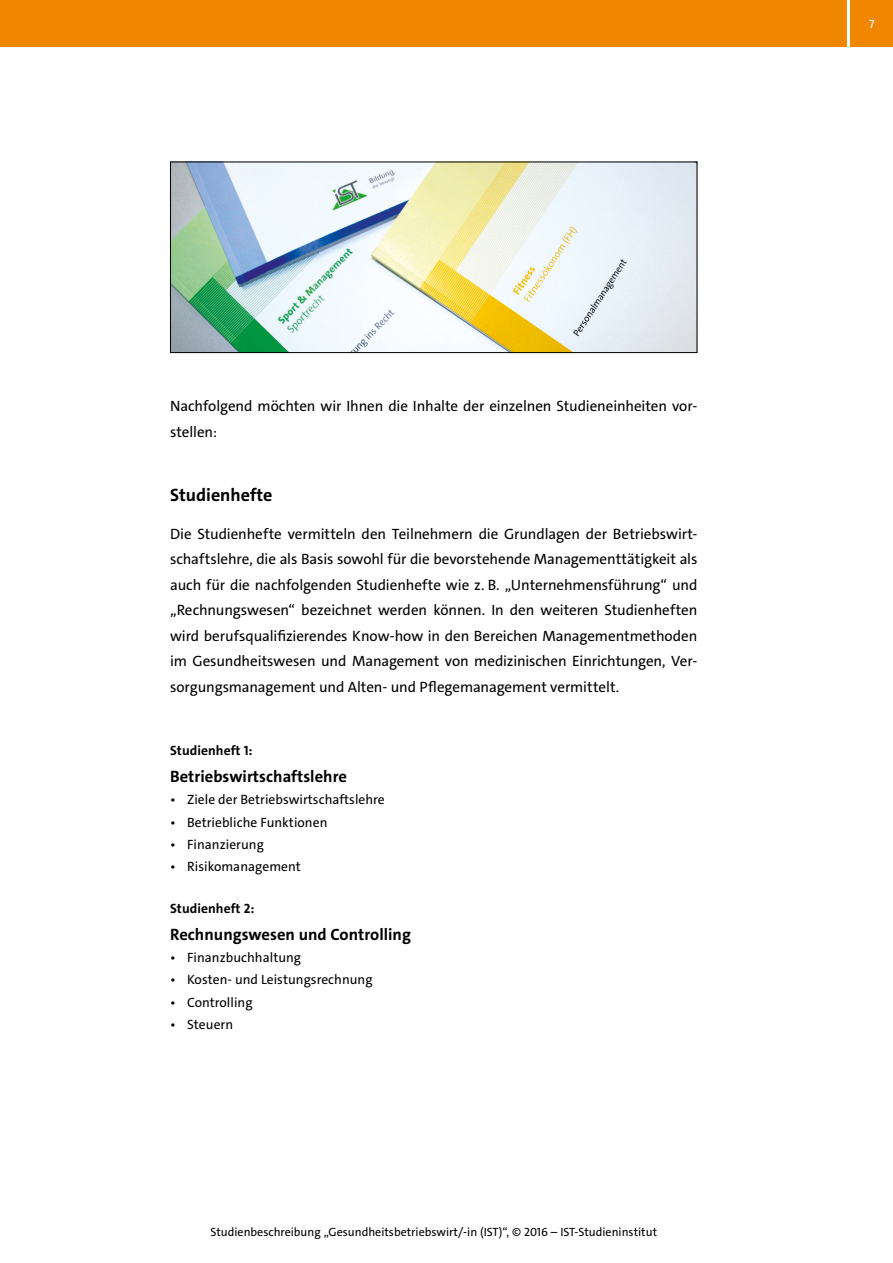
<style>
.page{position:relative;width:893px;height:1263px;background:#fff}
.page>*{position:absolute;margin:0;border:0;box-sizing:border-box;transform-origin:0 0}
.t1{font:700 18px "The Sans C4 s";color:#000}
.t2{font:700 16.5px "The Sans C4 s";letter-spacing:.005em;color:#000}
.t3{font:15px/25.5px "The Sans C4 s";letter-spacing:-.005em;color:#000}
.t4{font:13.5px "The Sans C4 s";letter-spacing:.005em;color:#000}
.t5{font:700 13.5px "The Sans C4 s";letter-spacing:.005em;color:#000}
.t6{font:12px "The Sans C4 s";color:#000}
.t7{font:12px "The Sans C4 s";color:#fff}
</style>
<div class="page">
<div style="left:0;top:0;width:846px;height:47px;background:#f18700"></div>
<div style="left:850px;top:0;width:43px;height:47px;background:#f18700"></div>
<img style="left:172px;top:164px;width:523px;height:187px">
<div style="left:170px;top:162px;width:527px;height:191px;border:1px solid #000"></div>
<p class="t3" style="left:170px;top:393px;width:529px">Nachfolgend möchten wir Ihnen die Inhalte der einzelnen Studieneinheiten vor&shy;stellen:</p>
<p class="t1" style="left:170px;top:484px;width:104px">Studienhefte</p>
<p class="t3" style="left:170px;top:521px;width:529px;text-align:justify">Die Studienhefte vermitteln den Teilnehmern die Grundlagen der Betriebswirt&shy;schaftslehre, die als Basis sowohl für die bevorstehende Managementtätigkeit als auch für die nachfolgenden Studienhefte wie z. B. „Unternehmensführung“ und „Rechnungswesen“ bezeichnet werden können. In den weiteren Studienheften wird berufsqualifizierendes Know-how in den Bereichen Managementmethoden im Gesundheitswesen und Management von medizinischen Einrichtungen, Ver&shy;sorgungsmanagement und Alten- und Pflegemanagement vermittelt.</p>
<p class="t5" style="left:170px;top:742px;width:84px">Studienheft 1:</p>
<p class="t2" style="left:170px;top:766px;width:178px">Betriebswirtschaftslehre</p>
<p class="t4" style="left:170px;top:791px;width:216px">• Ziele der Betriebswirtschaftslehre</p>
<p class="t4" style="left:170px;top:813px;width:159px">• Betriebliche Funktionen</p>
<p class="t4" style="left:170px;top:835px;width:95px">• Finanzierung</p>
<p class="t4" style="left:170px;top:858px;width:132px">• Risikomanagement</p>
<p class="t5" style="left:170px;top:900px;width:86px">Studienheft 2:</p>
<p class="t2" style="left:170px;top:924px;width:242px">Rechnungswesen und Controlling</p>
<p class="t4" style="left:170px;top:949px;width:133px">• Finanzbuchhaltung</p>
<p class="t4" style="left:170px;top:971px;width:204px">• Kosten- und Leistungsrechnung</p>
<p class="t4" style="left:170px;top:993px;width:84px">• Controlling</p>
<p class="t4" style="left:170px;top:1016px;width:65px">• Steuern</p>
<p class="t6" style="left:210px;top:1224px;width:448px">Studienbeschreibung „Gesundheitsbetriebswirt/-in (IST)“, © 2016 – IST-Studieninstitut</p>
<p class="t7" style="left:869px;top:16px;width:7px">7</p>
</div>
